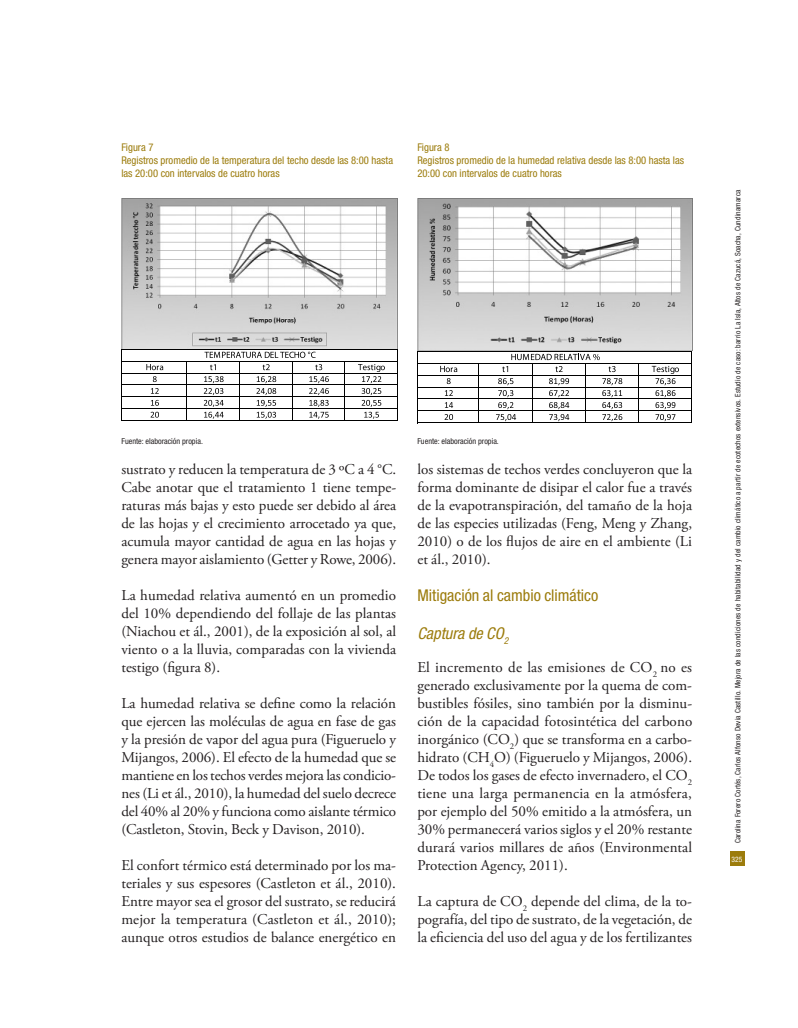
<style>
.page{position:relative;width:798px;height:1028px;background:#fff}
.page>*{position:absolute;margin:0;border:0;box-sizing:border-box;transform-origin:0 0}
.t1{font:condensed 16.25px "Helvetica Neue";color:#9c7c0c}
.t2{font:italic condensed 16.25px "Helvetica Neue LT Com";color:#9c7c0c}
.t3{font:15px/18px "Adobe Garamond Pro";color:#231f20;text-align:justify}
.t4{font:condensed 10.62px/12.8px "Helvetica Neue";color:#9c7c0c}
.t5{font:condensed 8.12px "Helvetica Neue";color:#231f20}
.t6{font:condensed 7.5px "Helvetica Neue";letter-spacing:.02em;color:#231f20}
.t7{font:condensed 7.5px "Helvetica Neue";color:#fff}
</style>
<div class="page">
<div style="left:729px;top:851px;width:15px;height:14px;background:#9c7c0c"></div>
<img style="left:121px;top:199px;width:276px;height:150px">
<img style="left:417px;top:199px;width:274px;height:152px">
<svg style="left:440px;top:366px;width:17px;height:6px"></svg>
<svg style="left:502px;top:366px;width:6px;height:6px"></svg>
<svg style="left:555px;top:366px;width:7px;height:6px"></svg>
<svg style="left:608px;top:366px;width:7px;height:6px"></svg>
<svg style="left:446px;top:378px;width:4px;height:6px"></svg>
<svg style="left:444px;top:390px;width:8px;height:6px"></svg>
<svg style="left:444px;top:402px;width:9px;height:6px"></svg>
<svg style="left:444px;top:414px;width:9px;height:6px"></svg>
<svg style="left:495px;top:378px;width:21px;height:43px"></svg>
<svg style="left:549px;top:378px;width:20px;height:43px"></svg>
<svg style="left:602px;top:378px;width:20px;height:43px"></svg>
<svg style="left:651px;top:366px;width:27px;height:55px"></svg>
<svg style="left:511px;top:354px;width:88px;height:6px"></svg>
<hr style="left:417px;top:351px;width:1px;height:72px;background:#000">
<hr style="left:691px;top:351px;width:1px;height:72px;background:#000">
<hr style="left:478px;top:363px;width:1px;height:60px;background:#000">
<hr style="left:531px;top:363px;width:1px;height:60px;background:#000">
<hr style="left:584px;top:363px;width:1px;height:60px;background:#000">
<hr style="left:638px;top:363px;width:1px;height:60px;background:#000">
<hr style="left:418px;top:374px;width:273px;height:1px;background:#000">
<hr style="left:418px;top:386px;width:273px;height:1px;background:#000">
<hr style="left:418px;top:398px;width:273px;height:1px;background:#000">
<hr style="left:418px;top:410px;width:273px;height:1px;background:#000">
<hr style="left:418px;top:422px;width:273px;height:1px;background:#000">
<hr style="left:418px;top:363px;width:273px;height:1px;background:#000">
<hr style="left:418px;top:351px;width:273px;height:1px;background:#000">
<svg style="left:146px;top:364px;width:17px;height:6px"></svg>
<svg style="left:210px;top:364px;width:6px;height:6px"></svg>
<svg style="left:262px;top:364px;width:7px;height:6px"></svg>
<svg style="left:315px;top:364px;width:7px;height:6px"></svg>
<svg style="left:153px;top:376px;width:4px;height:6px"></svg>
<svg style="left:151px;top:388px;width:8px;height:6px"></svg>
<svg style="left:151px;top:400px;width:8px;height:6px"></svg>
<svg style="left:150px;top:412px;width:9px;height:5px"></svg>
<svg style="left:204px;top:376px;width:20px;height:43px"></svg>
<svg style="left:256px;top:376px;width:20px;height:43px"></svg>
<svg style="left:309px;top:376px;width:20px;height:43px"></svg>
<svg style="left:358px;top:364px;width:27px;height:55px"></svg>
<svg style="left:204px;top:352px;width:111px;height:6px"></svg>
<hr style="left:121px;top:349px;width:1px;height:72px;background:#000">
<hr style="left:397px;top:350px;width:1px;height:71px;background:#000">
<hr style="left:186px;top:361px;width:1px;height:60px;background:#000">
<hr style="left:239px;top:361px;width:1px;height:60px;background:#000">
<hr style="left:292px;top:361px;width:1px;height:60px;background:#000">
<hr style="left:344px;top:361px;width:1px;height:60px;background:#000">
<hr style="left:122px;top:349px;width:276px;height:1px;background:#000">
<hr style="left:122px;top:361px;width:276px;height:1px;background:#000">
<hr style="left:122px;top:372px;width:276px;height:1px;background:#000">
<hr style="left:122px;top:384px;width:276px;height:1px;background:#000">
<hr style="left:122px;top:396px;width:276px;height:1px;background:#000">
<hr style="left:122px;top:408px;width:276px;height:1px;background:#000">
<hr style="left:122px;top:420px;width:276px;height:1px;background:#000">
<p class="t4" style="left:121px;top:141px;width:273px">Figura 7<br>Registros promedio de la temperatura del techo desde las 8:00 hasta las 20:00 con intervalos de cuatro horas</p>
<p class="t4" style="left:417px;top:141px;width:268px">Figura 8<br>Registros promedio de la humedad relativa desde las 8:00 hasta las<br>20:00 con intervalos de cuatro horas</p>
<p class="t5" style="left:121px;top:436px;width:83px">Fuente: elaboración propia.</p>
<p class="t5" style="left:417px;top:436px;width:83px">Fuente: elaboración propia.</p>
<p class="t3" style="left:121px;top:460px;width:276px">sustrato y reducen la temperatura de 3 ºC a 4 °C.<br>Cabe anotar que el tratamiento 1 tiene tempe&shy;raturas más bajas y esto puede ser debido al área de las hojas y el crecimiento arrocetado ya que, acumula mayor cantidad de agua en las hojas y genera mayor aislamiento (Getter y Rowe, 2006).</p>
<p class="t3" style="left:121px;top:586px;width:276px">La humedad relativa aumentó en un promedio del 10% dependiendo del follaje de las plantas (Niachou et ál., 2001), de la exposición al sol, al viento o a la lluvia, comparadas con la vivienda testigo (figura 8).</p>
<p class="t3" style="left:121px;top:694px;width:276px">La humedad relativa se define como la relación que ejercen las moléculas de agua en fase de gas y la presión de vapor del agua pura (Figueruelo y Mijangos, 2006). El efecto de la humedad que se mantiene en los techos verdes mejora las condicio&shy;nes (Li et ál., 2010), la humedad del suelo decrece del 40% al 20% y funciona como aislante térmico (Castleton, Stovin, Beck y Davison, 2010).</p>
<p class="t3" style="left:121px;top:856px;width:276px">El confort térmico está determinado por los ma&shy;teriales y sus espesores (Castleton et ál., 2010).<br>Entre mayor sea el grosor del sustrato, se reducirá mejor la temperatura (Castleton et ál., 2010); aunque otros estudios de balance energético en</p>
<p class="t3" style="left:417px;top:460px;width:276px">los sistemas de techos verdes concluyeron que la forma dominante de disipar el calor fue a través de la evapotranspiración, del tamaño de la hoja de las especies utilizadas (Feng, Meng y Zhang, 2010) o de los flujos de aire en el ambiente (Li et ál., 2010).</p>
<p class="t1" style="left:417px;top:586px;width:182px">Mitigación al cambio climático</p>
<p class="t2" style="left:417px;top:623px;width:92px">Captura de CO<sub>2</sub></p>
<p class="t3" style="left:417px;top:658px;width:276px">El incremento de las emisiones de CO<sub>2</sub> no es generado exclusivamente por la quema de com&shy;bustibles fósiles, sino también por la disminu&shy;ción de la capacidad fotosintética del carbono inorgánico (CO<sub>2</sub>) que se transforma en a carbo&shy;hidrato (CH<sub>4</sub>O) (Figueruelo y Mijangos, 2006).<br>De todos los gases de efecto invernadero, el CO<sub>2 </sub>tiene una larga permanencia en la atmósfera, por ejemplo del 50% emitido a la atmósfera, un 30% permanecerá varios siglos y el 20% restante durará varios millares de años (Environmental Protection Agency, 2011).</p>
<p class="t3" style="left:417px;top:892px;width:276px">La captura de CO<sub>2</sub> depende del clima, de la to&shy;pografía, del tipo de sustrato, de la vegetación, de la eficiencia del uso del agua y de los fertilizantes</p>
<p class="t6" style="left:733px;top:843px;width:655px;rotate:-90deg">Carolina Forero Cortés, Carlos Alfonso Devia Castillo. Mejora de las condiciones de habitabilidad y del cambio climático a partir de ecotechos extensivos. Estudio de caso: barrio La Isla, Altos de Cazucá, Soacha, Cundinamarca</p>
<p class="t7" style="left:731px;top:854px;width:12px">325</p>
</div>
